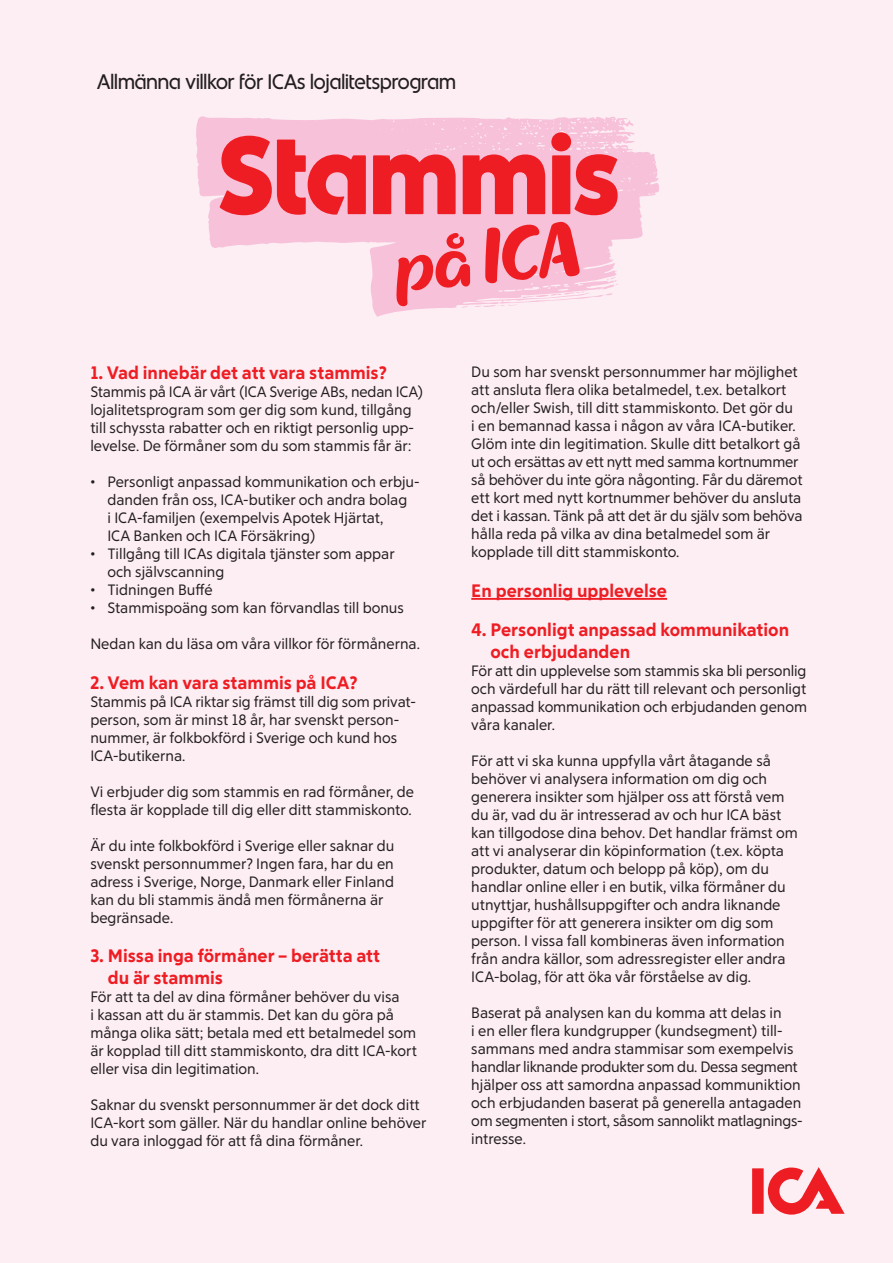
<style>
.page{position:relative;width:893px;height:1263px;background:#fdeef4}
.page>*{position:absolute;margin:0;border:0;box-sizing:border-box;transform-origin:0 0}
.t1{font:21px "ICA Rubrik";color:#231f20}
.Rubrik{font:900 18px/21.6px "ICA Text Ny";color:#ee1d23}
.Bröd{font:15px/18px "ICA Text Ny";color:#231f20}
</style>
<div class="page">
<svg style="left:752px;top:1167px;width:93px;height:47px"></svg>
<svg style="left:196px;top:116px;width:463px;height:201px;fill:#f7c1d9"></svg>
<svg style="left:574px;top:154px;width:44px;height:61px;background:#f04f5b"></svg>
<div style="left:552px;top:155px;width:18px;height:59px;background:#ee1d23"></div>
<div style="left:551px;top:132px;width:20px;height:19px;background:#ee1d23;border-radius:50%"></div>
<svg style="left:463px;top:154px;width:82px;height:60px;background:#f04a55"></svg>
<svg style="left:373px;top:154px;width:83px;height:60px;background:#f04a55"></svg>
<svg style="left:220px;top:136px;width:146px;height:79px;background:#f1606d"></svg>
<svg style="left:396px;top:221px;width:222px;height:87px;background:#f59daf"></svg>
<hr style="left:471px;top:598px;width:196px;height:2px;background:#ee1d23">
<p class="t1" style="left:97px;top:70px;width:360px">Allmänna villkor för ICAs lojalitetsprogram</p>
<p class="Rubrik" style="left:90px;top:362px;width:298px">1. Vad innebär det att vara stammis?</p>
<p class="Bröd" style="left:90px;top:383px;width:335px">Stammis på ICA är vårt (ICA Sverige ABs, nedan ICA) lojalitetsprogram som ger dig som kund, tillgång till schyssta rabatter och en riktigt personlig upp&shy;levelse. De förmåner som du som stammis får är:</p>
<p class="Bröd" style="left:107px;top:473px;width:314px;text-indent:-17px">• Personligt anpassad kommunikation och erbju&shy;danden från oss, ICA-butiker och andra bolag<br>i ICA-familjen (exempelvis Apotek Hjärtat,<br>ICA Banken och ICA Försäkring)</p>
<p class="Bröd" style="left:107px;top:545px;width:289px;text-indent:-17px">• Tillgång till ICAs digitala tjänster som appar och självscanning</p>
<p class="Bröd" style="left:90px;top:581px;width:124px">• Tidningen Buffé</p>
<p class="Bröd" style="left:90px;top:599px;width:315px">• Stammispoäng som kan förvandlas till bonus</p>
<p class="Bröd" style="left:90px;top:635px;width:331px">Nedan kan du läsa om våra villkor för förmånerna.</p>
<p class="Rubrik" style="left:90px;top:672px;width:269px">2. Vem kan vara stammis på ICA?</p>
<p class="Bröd" style="left:90px;top:692px;width:327px">Stammis på ICA riktar sig främst till dig som privat&shy;person, som är minst 18 år, har svenskt person&shy;nummer, är folkbokförd i Sverige och kund hos ICA-butikerna.</p>
<p class="Bröd" style="left:90px;top:782px;width:325px">Vi erbjuder dig som stammis en rad förmåner, de flesta är kopplade till dig eller ditt stammiskonto.</p>
<p class="Bröd" style="left:90px;top:836px;width:305px;text-align:justify">Är du inte folkbokförd i Sverige eller saknar du svenskt personnummer? Ingen fara, har du en adress i Sverige, Norge, Danmark eller Finland</p>
<p class="Bröd" style="left:90px;top:890px;width:295px">kan du bli stammis ändå men förmånerna är</p>
<p class="Bröd" style="left:90px;top:908px;width:84px">begränsade.</p>
<p class="Rubrik" style="left:108px;top:945px;width:274px;text-indent:-17px">3. Missa inga förmåner – berätta att du är stammis</p>
<p class="Bröd" style="left:90px;top:988px;width:311px">För att ta del av dina förmåner behöver du visa</p>
<p class="Bröd" style="left:90px;top:1006px;width:328px">i kassan att du är stammis. Det kan du göra på många olika sätt; betala med ett betalmedel som är kopplad till ditt stammiskonto, dra ditt ICA-kort eller visa din legitimation.</p>
<p class="Bröd" style="left:90px;top:1096px;width:338px">Saknar du svenskt personnummer är det dock ditt<br>ICA-kort som gäller. När du handlar online behöver du vara inloggad för att få dina förmåner.</p>
<p class="Bröd" style="left:471px;top:363px;width:328px">Du som har svenskt personnummer har möjlighet att ansluta flera olika betalmedel, t.ex. betalkort och/eller Swish, till ditt stammiskonto. Det gör du</p>
<p class="Bröd" style="left:471px;top:417px;width:333px">i en bemannad kassa i någon av våra ICA-butiker.<br>Glöm inte din legitimation. Skulle ditt betalkort gå ut och ersättas av ett nytt med samma kortnummer så behöver du inte göra någonting. Får du däremot ett kort med nytt kortnummer behöver du ansluta det i kassan. Tänk på att det är du själv som behöva hålla reda på vilka av dina betalmedel som är kopplade till ditt stammiskonto.</p>
<p class="Rubrik" style="left:471px;top:580px;width:197px">En personlig upplevelse</p>
<p class="Rubrik" style="left:490px;top:619px;width:300px;text-indent:-19px">4. Personligt anpassad kommunikation och erbjudanden</p>
<p class="Bröd" style="left:471px;top:661px;width:337px;text-align:justify">För att din upplevelse som stammis ska bli personlig och värdefull har du rätt till relevant och personligt anpassad kommunikation och erbjudanden genom våra kanaler.</p>
<p class="Bröd" style="left:471px;top:751px;width:301px">För att vi ska kunna uppfylla vårt åtagande så behöver vi analysera information om dig och</p>
<p class="Bröd" style="left:471px;top:787px;width:328px">generera insikter som hjälper oss att förstå vem du är, vad du är intresserad av och hur ICA bäst kan tillgodose dina behov. Det handlar främst om att vi analyserar din köpinformation (t.ex. köpta</p>
<p class="Bröd" style="left:471px;top:859px;width:316px">produkter, datum och belopp på köp), om du handlar online eller i en butik, vilka förmåner du</p>
<p class="Bröd" style="left:471px;top:895px;width:311px">utnyttjar, hushållsuppgifter och andra liknande uppgifter för att generera insikter om dig som</p>
<p class="Bröd" style="left:471px;top:931px;width:316px;text-align:justify">person. I vissa fall kombineras även information från andra källor, som adressregister eller andra ICA-bolag, för att öka vår förståelse av dig.</p>
<p class="Bröd" style="left:471px;top:1003px;width:333px">Baserat på analysen kan du komma att delas in<br>i en eller flera kundgrupper (kundsegment) till&shy;sammans med andra stammisar som exempelvis handlar liknande produkter som du. Dessa segment hjälper oss att samordna anpassad kommuniktion och erbjudanden baserat på generella antagaden om segmenten i stort, såsom sannolikt matlagnings&shy;intresse.</p>
</div>
